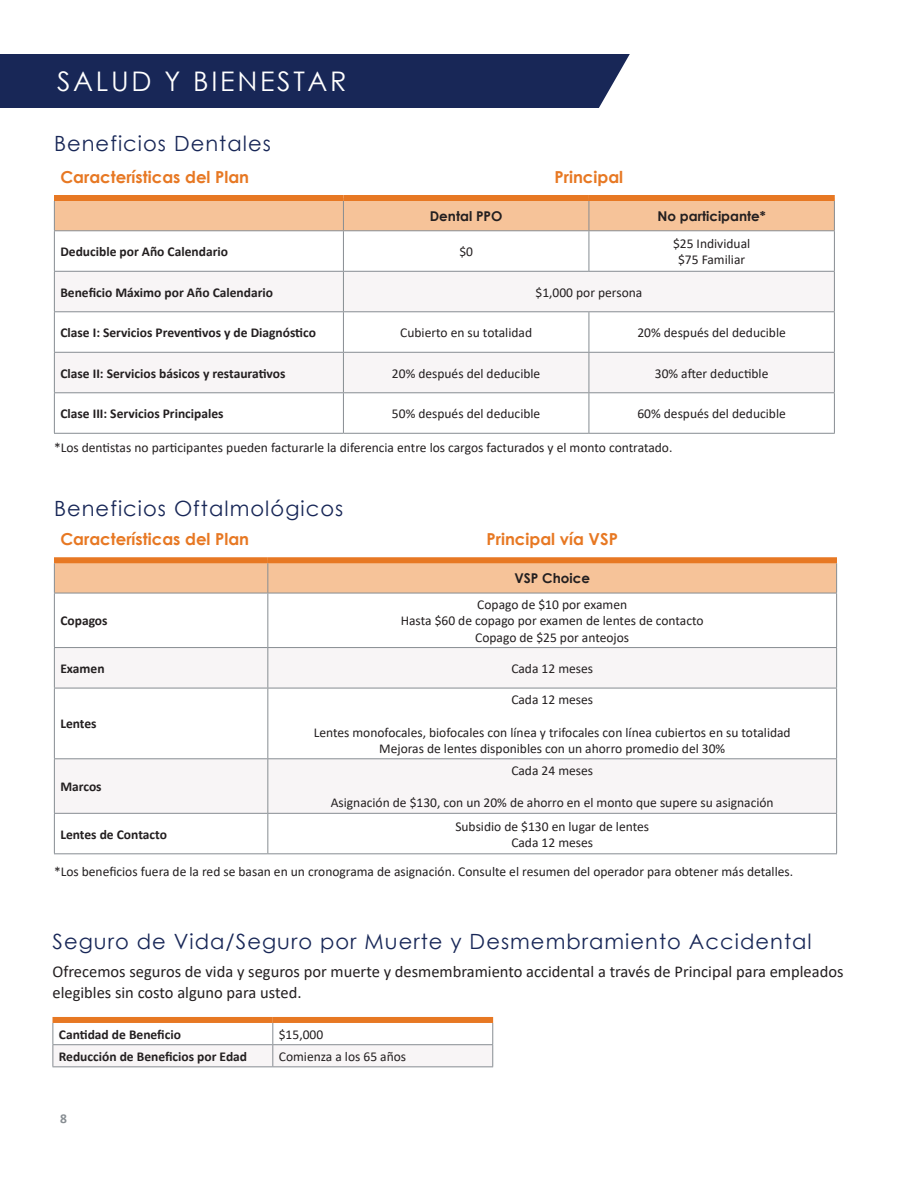
<style>
.page{position:relative;width:918px;height:1188px;background:#fff}
.page>*{position:absolute;margin:0;border:0;box-sizing:border-box;transform-origin:0 0}
.t1{font:27px "Century Gothic";letter-spacing:.1em;color:#fff}
.t2{font:21px "Century Gothic";letter-spacing:.05em;color:#182757}
.t3{font:16.5px/21px "Calibri";color:#231f20}
.t4{font:700 16.5px "Century Gothic";color:#e77823}
.t5{font:13.5px "Calibri";color:#231f20}
.t6{font:700 13.5px "Calibri";color:#231f20}
.t7{font:700 13.5px "Century Gothic";color:#231f20}
.t8{font:700 13.5px "Calibri";color:#878d92}
</style>
<div class="page">
<div style="left:0;top:54px;width:630px;height:54px;background:#182757"></div>
<svg style="left:55px;top:272px;width:779px;height:120px;fill:#f8f5f6"></svg>
<div style="left:54px;top:195px;width:289px;height:6px;background:#e77823"></div>
<div style="left:343px;top:195px;width:246px;height:6px;background:#e77823"></div>
<div style="left:589px;top:195px;width:246px;height:6px;background:#e77823"></div>
<svg style="left:54px;top:198px;width:781px;height:32px;background:#f4bb8d"></svg>
<hr style="left:54px;top:231px;width:1px;height:40px;background:#878d92">
<hr style="left:54px;top:230px;width:289px;height:1px;background:#878d92">
<hr style="left:343px;top:230px;width:246px;height:1px;background:#878d92">
<hr style="left:589px;top:230px;width:246px;height:1px;background:#878d92">
<hr style="left:343px;top:231px;width:1px;height:40px;background:#878d92">
<hr style="left:589px;top:231px;width:1px;height:40px;background:#878d92">
<hr style="left:834px;top:231px;width:1px;height:40px;background:#878d92">
<hr style="left:54px;top:272px;width:1px;height:39px;background:#878d92">
<hr style="left:54px;top:271px;width:289px;height:1px;background:#878d92">
<hr style="left:343px;top:271px;width:246px;height:1px;background:#878d92">
<hr style="left:589px;top:271px;width:246px;height:1px;background:#878d92">
<hr style="left:343px;top:272px;width:1px;height:39px;background:#878d92">
<hr style="left:834px;top:272px;width:1px;height:39px;background:#878d92">
<hr style="left:54px;top:312px;width:1px;height:40px;background:#878d92">
<hr style="left:54px;top:311px;width:289px;height:1px;background:#878d92">
<hr style="left:343px;top:311px;width:246px;height:1px;background:#878d92">
<hr style="left:589px;top:311px;width:246px;height:1px;background:#878d92">
<hr style="left:343px;top:312px;width:1px;height:40px;background:#878d92">
<hr style="left:589px;top:312px;width:1px;height:40px;background:#878d92">
<hr style="left:834px;top:312px;width:1px;height:40px;background:#878d92">
<hr style="left:54px;top:353px;width:1px;height:39px;background:#878d92">
<hr style="left:54px;top:352px;width:289px;height:1px;background:#878d92">
<hr style="left:343px;top:352px;width:246px;height:1px;background:#878d92">
<hr style="left:589px;top:352px;width:246px;height:1px;background:#878d92">
<hr style="left:343px;top:353px;width:1px;height:39px;background:#878d92">
<hr style="left:589px;top:353px;width:1px;height:39px;background:#878d92">
<hr style="left:834px;top:353px;width:1px;height:39px;background:#878d92">
<hr style="left:54px;top:393px;width:1px;height:40px;background:#878d92">
<hr style="left:54px;top:392px;width:289px;height:1px;background:#878d92">
<hr style="left:343px;top:392px;width:246px;height:1px;background:#878d92">
<hr style="left:589px;top:392px;width:246px;height:1px;background:#878d92">
<hr style="left:343px;top:393px;width:1px;height:40px;background:#878d92">
<hr style="left:589px;top:393px;width:1px;height:40px;background:#878d92">
<hr style="left:834px;top:393px;width:1px;height:40px;background:#878d92">
<hr style="left:54px;top:433px;width:289px;height:1px;background:#878d92">
<hr style="left:343px;top:433px;width:246px;height:1px;background:#878d92">
<hr style="left:589px;top:433px;width:246px;height:1px;background:#878d92">
<div style="left:55px;top:563px;width:781px;height:30px;background:#f6c399"></div>
<svg style="left:55px;top:648px;width:781px;height:165px;fill:#f8f5f6"></svg>
<div style="left:54px;top:557px;width:214px;height:6px;background:#e77823"></div>
<div style="left:268px;top:557px;width:569px;height:6px;background:#e77823"></div>
<hr style="left:54px;top:563px;width:1px;height:30px;background:#878d92">
<hr style="left:267px;top:563px;width:1px;height:30px;background:#878d92">
<hr style="left:836px;top:563px;width:1px;height:30px;background:#878d92">
<hr style="left:54px;top:593px;width:1px;height:54px;background:#878d92">
<hr style="left:54px;top:593px;width:214px;height:1px;background:#878d92">
<hr style="left:268px;top:593px;width:569px;height:1px;background:#878d92">
<hr style="left:267px;top:593px;width:1px;height:54px;background:#878d92">
<hr style="left:836px;top:593px;width:1px;height:54px;background:#878d92">
<hr style="left:54px;top:648px;width:1px;height:40px;background:#878d92">
<hr style="left:54px;top:647px;width:214px;height:1px;background:#878d92">
<hr style="left:268px;top:647px;width:569px;height:1px;background:#878d92">
<hr style="left:267px;top:648px;width:1px;height:40px;background:#878d92">
<hr style="left:836px;top:648px;width:1px;height:40px;background:#878d92">
<hr style="left:54px;top:688px;width:1px;height:70px;background:#878d92">
<hr style="left:54px;top:688px;width:214px;height:1px;background:#878d92">
<hr style="left:268px;top:688px;width:569px;height:1px;background:#878d92">
<hr style="left:267px;top:688px;width:1px;height:70px;background:#878d92">
<hr style="left:836px;top:688px;width:1px;height:70px;background:#878d92">
<hr style="left:54px;top:759px;width:1px;height:54px;background:#878d92">
<hr style="left:54px;top:758px;width:214px;height:1px;background:#878d92">
<hr style="left:268px;top:758px;width:569px;height:1px;background:#878d92">
<hr style="left:267px;top:759px;width:1px;height:54px;background:#878d92">
<hr style="left:836px;top:759px;width:1px;height:54px;background:#878d92">
<hr style="left:54px;top:814px;width:1px;height:39px;background:#878d92">
<hr style="left:54px;top:813px;width:214px;height:1px;background:#878d92">
<hr style="left:268px;top:813px;width:569px;height:1px;background:#878d92">
<hr style="left:267px;top:814px;width:1px;height:39px;background:#878d92">
<hr style="left:836px;top:814px;width:1px;height:39px;background:#878d92">
<hr style="left:54px;top:853px;width:214px;height:1px;background:#878d92">
<hr style="left:268px;top:853px;width:569px;height:1px;background:#878d92">
<div style="left:52px;top:1017px;width:221px;height:6px;background:#e77823"></div>
<div style="left:273px;top:1017px;width:220px;height:6px;background:#e77823"></div>
<svg style="left:52px;top:1023px;width:441px;height:43px"></svg>
<hr style="left:52px;top:1066px;width:221px;height:1px;background:#878d92">
<hr style="left:273px;top:1066px;width:220px;height:1px;background:#878d92">
<h1 class="t1" style="left:57px;top:63px;width:291px">SALUD Y BIENESTAR</h1>
<p class="t2" style="left:54px;top:128px;width:218px">Beneficios Dentales</p>
<p class="t4" style="left:60px;top:164px;width:190px">Características del Plan</p>
<p class="t4" style="left:555px;top:164px;width:70px">Principal</p>
<p class="t7" style="left:430px;top:206px;width:74px">Dental PPO</p>
<p class="t7" style="left:658px;top:206px;width:110px">No participante*</p>
<p class="t6" style="left:60px;top:242px;width:169px">Deducible por Año Calendario</p>
<p class="t5" style="left:459px;top:242px;width:15px">$0</p>
<p class="t5" style="left:673px;top:234px;width:79px">$25 Individual</p>
<p class="t5" style="left:678px;top:250px;width:69px">$75 Familiar</p>
<p class="t6" style="left:60px;top:283px;width:214px">Beneficio Máximo por Año Calendario</p>
<p class="t5" style="left:536px;top:283px;width:108px">$1,000 por persona</p>
<p class="t6" style="left:60px;top:323px;width:257px">Clase I: Servicios Preventivos y de Diagnóstico</p>
<p class="t5" style="left:400px;top:323px;width:133px">Cubierto en su totalidad</p>
<p class="t5" style="left:637px;top:323px;width:150px">20% después del deducible</p>
<p class="t6" style="left:60px;top:364px;width:227px">Clase II: Servicios básicos y restaurativos</p>
<p class="t5" style="left:392px;top:364px;width:150px">20% después del deducible</p>
<p class="t5" style="left:655px;top:364px;width:115px">30% after deductible</p>
<p class="t6" style="left:60px;top:404px;width:165px">Clase III: Servicios Principales</p>
<p class="t5" style="left:392px;top:404px;width:150px">50% después del deducible</p>
<p class="t5" style="left:637px;top:404px;width:150px">60% después del deducible</p>
<p class="t5" style="left:54px;top:438px;width:620px">*Los dentistas no participantes pueden facturarle la diferencia entre los cargos facturados y el monto contratado.</p>
<p class="t2" style="left:54px;top:494px;width:291px">Beneficios Oftalmológicos</p>
<p class="t4" style="left:60px;top:526px;width:190px">Características del Plan</p>
<p class="t4" style="left:487px;top:526px;width:133px">Principal vía VSP</p>
<p class="t7" style="left:514px;top:568px;width:77px">VSP Choice</p>
<p class="t6" style="left:60px;top:611px;width:49px">Copagos</p>
<p class="t5" style="left:477px;top:595px;width:151px">Copago de $10 por examen</p>
<p class="t5" style="left:401px;top:612px;width:304px">Hasta $60 de copago por examen de lentes de contacto</p>
<p class="t5" style="left:475px;top:628px;width:155px">Copago de $25 por anteojos</p>
<p class="t6" style="left:60px;top:659px;width:46px">Examen</p>
<p class="t5" style="left:511px;top:659px;width:83px">Cada 12 meses</p>
<p class="t6" style="left:60px;top:714px;width:38px">Lentes</p>
<p class="t6" style="left:60px;top:777px;width:43px">Marcos</p>
<p class="t6" style="left:60px;top:825px;width:108px">Lentes de Contacto</p>
<p class="t5" style="left:511px;top:690px;width:83px">Cada 12 meses</p>
<p class="t5" style="left:314px;top:723px;width:479px">Lentes monofocales, biofocales con línea y trifocales con línea cubiertos en su totalidad</p>
<p class="t5" style="left:379px;top:739px;width:348px">Mejoras de lentes disponibles con un ahorro promedio del 30%</p>
<p class="t5" style="left:511px;top:761px;width:83px">Cada 24 meses</p>
<p class="t5" style="left:331px;top:793px;width:444px">Asignación de $130, con un 20% de ahorro en el monto que supere su asignación</p>
<p class="t5" style="left:455px;top:817px;width:195px">Subsidio de $130 en lugar de lentes</p>
<p class="t5" style="left:511px;top:833px;width:83px">Cada 12 meses</p>
<p class="t5" style="left:54px;top:862px;width:741px">*Los beneficios fuera de la red se basan en un cronograma de asignación. Consulte el resumen del operador para obtener más detalles.</p>
<p class="t2" style="left:52px;top:927px;width:761px">Seguro de Vida/Seguro por Muerte y Desmembramiento Accidental</p>
<p class="t3" style="left:52px;top:961px;width:793px">Ofrecemos seguros de vida y seguros por muerte y desmembramiento accidental a través de Principal para empleados elegibles sin costo alguno para usted.</p>
<p class="t6" style="left:59px;top:1025px;width:124px">Cantidad de Beneficio</p>
<p class="t5" style="left:279px;top:1025px;width:46px">$15,000</p>
<p class="t6" style="left:59px;top:1047px;width:190px">Reducción de Beneficios por Edad</p>
<p class="t5" style="left:279px;top:1047px;width:129px">Comienza a los 65 años</p>
<p class="t8" style="left:60px;top:1109px;width:8px">8</p>
</div>
